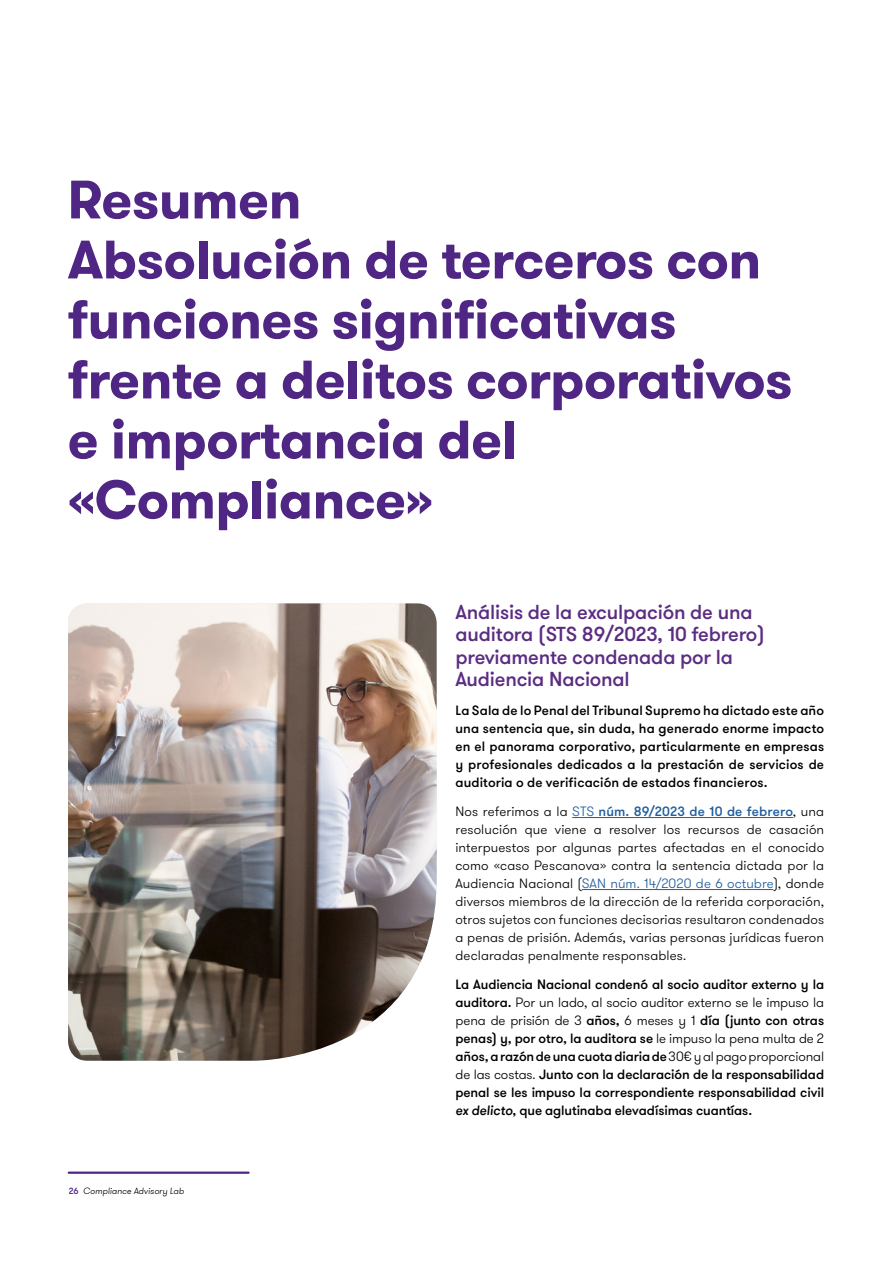
<style>
.page{position:relative;width:893px;height:1263px;background:#fff}
.page>*{position:absolute;margin:0;border:0;box-sizing:border-box;transform-origin:0 0}
.t1{font:700 54px/60px "GT Walsheim Pro";letter-spacing:-.01em;color:#4f2683}
.t2{font:500 20.25px/22.5px "GT Walsheim Pro";letter-spacing:-.01em;color:#5b2d82}
.t3{font:500 13.5px/18px "GT Walsheim Pro";color:#000;text-align:justify}
.t4{font:300 13.5px/18px "GT Walsheim Pro";letter-spacing:.005em;color:#000;text-align:justify}
.t5{font:italic 300 9px "GT Walsheim Pro";color:#000}
.s1{font-weight:500;font-style:normal;color:#4f2683}
.s2{color:#215e9e}
.s3{font-weight:500;color:#215e9e}
.s4{font-weight:300}
.s5{font-style:italic}
</style>
<div class="page">
<hr style="left:69px;top:1171px;width:180px;height:3px;background:#4f2683">
<hr style="left:572px;top:817px;width:221px;height:1px;background:#215e9e">
<hr style="left:582px;top:889px;width:191px;height:1px;background:#215e9e">
<img style="left:68px;top:603px;width:369px;height:458px">
<h1 class="t1" style="left:68px;top:170px;width:726px">Resumen<br>Absolución de terceros con funciones significativas frente a delitos corporativos e importancia del «Compliance»</h1>
<p class="t5" style="left:69px;top:1185px;width:117px"><span class="s1">26</span> Compliance Advisory Lab</p>
<h2 class="t2" style="left:455px;top:601px;width:311px">Análisis de la exculpación de una auditora (STS 89/2023, 10 febrero) previamente condenada por la<br>Audiencia Nacional</h2>
<p class="t3" style="left:455px;top:702px;width:370px">La Sala de lo Penal del Tribunal Supremo ha dictado este año una sentencia que, sin duda, ha generado enorme impacto en el panorama corporativo, particularmente en empresas y profesionales dedicados a la prestación de servicios de auditoria o de verificación de estados financieros.</p>
<p class="t4" style="left:455px;top:803px;width:370px">Nos referimos a la <span class="s2">STS</span> <span class="s3">núm. 89/2023 de 10 de febrero</span>, una resolución que viene a resolver los recursos de casación interpuestos por algunas partes afectadas en el conocido como «caso Pescanova» contra la sentencia dictada por la Audiencia Nacional (<span class="s2">SAN núm. 14/2020 de 6 octubre</span>), donde diversos miembros de la dirección de la referida corporación, otros sujetos con funciones decisorias resultaron condenados a penas de prisión. Además, varias personas jurídicas fueron declaradas penalmente responsables.</p>
<p class="t3" style="left:455px;top:975px;width:370px">La Audiencia Nacional condenó al socio auditor externo y la auditora. <span class="s4">Por un lado, al socio auditor externo se le impuso la pena de prisión de 3</span> años, <span class="s4">6 meses y 1</span> día (junto con otras penas) y, por otro, la auditora se <span class="s4">le impuso la pena multa de 2 </span>años, a razón de una cuota diaria de <span class="s4">30€ y al pago proporcional de las costas.</span> Junto con la declaración de la responsabilidad penal se les impuso la correspondiente responsabilidad civil <span class="s5">ex delicto</span>, que aglutinaba elevadísimas cuantías.</p>
</div>
